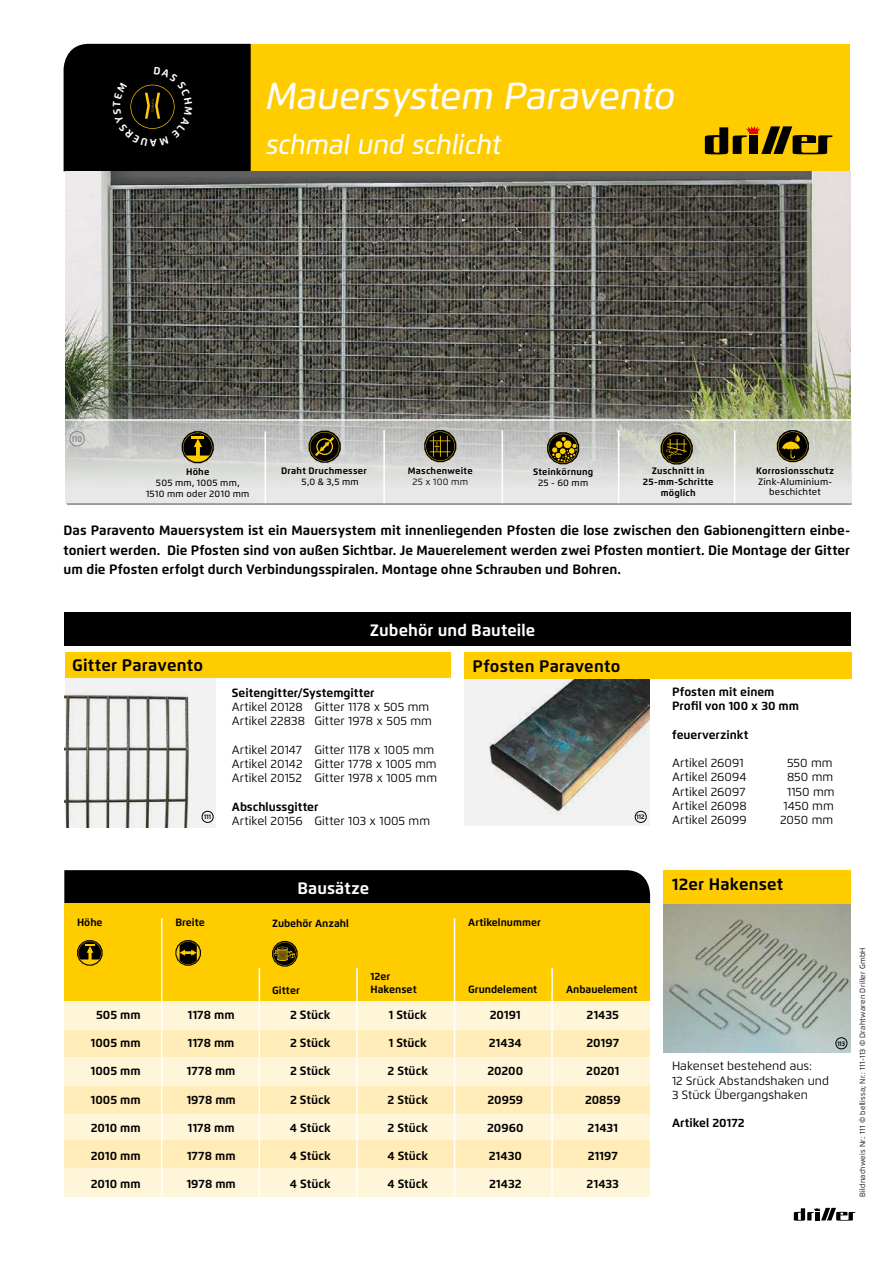
<style>
.page{position:relative;width:893px;height:1263px;background:#fff}
.page>*{position:absolute;margin:0;border:0;box-sizing:border-box;transform-origin:0 0}
.t1{font:italic 500 37.5px "Flexo";letter-spacing:-.005em;color:#fff}
.t2{font:italic 500 27px "Flexo";letter-spacing:-.005em;color:#fff}
.t3{font:700 16.65px "Flexo";letter-spacing:.015em;color:#000}
.t4{font:700 16.5px "Flexo";color:#fff}
.t5{font:700 13.5px/19.5px "Flexo";color:#000;text-align:justify}
.t6{font:700 12px/14.2px "Flexo";color:#000}
.t7{font:12px/14.2px "Flexo";color:#000}
.t8{font:700 10.5px/13.5px "Flexo";color:#000}
.t9{font:700 9.3px/10.8px "Flexo";letter-spacing:.025em;color:#000;text-align:center}
.t10{font:500 9.3px/10.8px "Flexo";letter-spacing:.03em;color:#000;text-align:center}
.t11{font:9.3px "Flexo";letter-spacing:.03em;color:#000}
.t12{font:700 8.55px "Flexo";color:#868786;scale:.9 1}
.t13{font:7.5px "Flexo";letter-spacing:.035em;color:#000}
.t14{font:700 6.6px "Flexo";letter-spacing:.01em;color:#000;scale:.9 1}
</style>
<div class="page">
<svg style="left:794px;top:1208px;width:61px;height:13px"></svg>
<div style="left:251px;top:44px;width:599px;height:127px;background:#fc0"></div>
<svg style="left:705px;top:126px;width:127px;height:28px"></svg>
<img style="left:65px;top:171px;width:785px;height:248px">
<svg style="left:65px;top:421px;width:787px;height:82px;background:#d4d5d2"></svg>
<svg style="left:69px;top:431px;width:16px;height:16px"></svg>
<hr style="left:734px;top:430px;width:1px;height:92px;background:#fff">
<svg style="left:777px;top:430px;width:32px;height:32px"></svg>
<svg style="left:309px;top:431px;width:32px;height:32px"></svg>
<svg style="left:424px;top:430px;width:32px;height:32px"></svg>
<svg style="left:182px;top:431px;width:32px;height:32px"></svg>
<svg style="left:547px;top:432px;width:32px;height:32px"></svg>
<hr style="left:618px;top:430px;width:1px;height:92px;background:#fff">
<hr style="left:502px;top:430px;width:1px;height:92px;background:#fff">
<hr style="left:383px;top:430px;width:2px;height:92px;background:#fff">
<hr style="left:265px;top:431px;width:1px;height:92px;background:#fff">
<hr style="left:67px;top:503px;width:785px;height:2px;background:#868786">
<svg style="left:661px;top:432px;width:32px;height:32px"></svg>
<div style="left:64px;top:1113px;width:586px;height:28px;background:#fff5d8"></div>
<div style="left:64px;top:870px;width:587px;height:34px;background:#000"></div>
<div style="left:64px;top:1140px;width:586px;height:28px;background:#ffecb8"></div>
<div style="left:64px;top:1168px;width:586px;height:29px;background:#fff5d8"></div>
<div style="left:64px;top:903px;width:586px;height:99px;background:#fc0"></div>
<div style="left:64px;top:1029px;width:586px;height:28px;background:#ffecb8"></div>
<div style="left:64px;top:1086px;width:586px;height:28px;background:#ffecb8"></div>
<div style="left:64px;top:1057px;width:586px;height:29px;background:#fff5d8"></div>
<div style="left:64px;top:1001px;width:586px;height:28px;background:#fff5d8"></div>
<svg style="left:77px;top:940px;width:26px;height:26px"></svg>
<svg style="left:272px;top:941px;width:26px;height:25px"></svg>
<hr style="left:161px;top:918px;width:1px;height:281px;background:#fff">
<hr style="left:259px;top:968px;width:1px;height:229px;background:#fff">
<hr style="left:356px;top:968px;width:2px;height:229px;background:#fff">
<hr style="left:454px;top:918px;width:1px;height:279px;background:#fff">
<hr style="left:551px;top:968px;width:2px;height:229px;background:#fff">
<svg style="left:175px;top:940px;width:26px;height:26px"></svg>
<img style="left:663px;top:903px;width:188px;height:149px">
<div style="left:664px;top:870px;width:187px;height:33px;background:#fc0"></div>
<div style="left:65px;top:676px;width:151px;height:151px;background:#f2f2f2"></div>
<img style="left:65px;top:694px;width:144px;height:133px">
<div style="left:65px;top:652px;width:386px;height:26px;background:#fc0"></div>
<div style="left:464px;top:678px;width:185px;height:147px;background:#f2f2f2"></div>
<img style="left:489px;top:679px;width:160px;height:140px">
<div style="left:464px;top:652px;width:387px;height:27px;background:#fc0"></div>
<svg style="left:635px;top:811px;width:12px;height:12px"></svg>
<div style="left:64px;top:612px;width:786px;height:34px;background:#000"></div>
<svg style="left:202px;top:811px;width:12px;height:12px"></svg>
<svg style="left:835px;top:1037px;width:12px;height:12px"></svg>
<div style="left:64px;top:44px;width:187px;height:127px;background:#000"></div>
<h1 class="t1" style="left:265px;top:73px;width:411px">Mauersystem Paravento</h1>
<h2 class="t2" style="left:265px;top:129px;width:237px">schmal und schlicht</h2>
<p class="t12" style="left:72px;top:433px;width:13px">110</p>
<p class="t9" style="left:408px;top:465px;width:66px">Maschenweite</p>
<p class="t11" style="left:412px;top:476px;width:57px">25 x 100 mm</p>
<p class="t9" style="left:756px;top:465px;width:79px">Korrosionsschutz</p>
<p class="t10" style="left:758px;top:476px;width:76px">Zink-Aluminium&shy;beschichtet</p>
<p class="t9" style="left:281px;top:466px;width:87px">Draht Druchmesser</p>
<p class="t10" style="left:302px;top:476px;width:59px">5,0 &amp; 3,5 mm</p>
<p class="t9" style="left:643px;top:466px;width:72px">Zuschnitt in<br>25-mm-Schritte möglich</p>
<p class="t9" style="left:186px;top:466px;width:25px">Höhe</p>
<p class="t10" style="left:146px;top:477px;width:105px">505 mm, 1005 mm,<br>1510 mm oder 2010 mm</p>
<p class="t9" style="left:533px;top:466px;width:62px">Steinkörnung</p>
<p class="t10" style="left:538px;top:477px;width:52px">25 - 60 mm</p>
<p class="t5" style="left:64px;top:521px;width:788px">Das Paravento Mauersystem ist ein Mauersystem mit innenliegenden Pfosten die lose zwischen den Gabionengittern einbe&shy;toniert werden. Die Pfosten sind von außen Sichtbar. Je Mauerelement werden zwei Pfosten montiert. Die Montage der Gitter um die Pfosten erfolgt durch Verbindungsspiralen. Montage ohne Schrauben und Bohren.</p>
<h3 class="t3" style="left:72px;top:655px;width:133px">Gitter Paravento</h3>
<p class="t14" style="left:204px;top:813px;width:9px">111</p>
<h3 class="t4" style="left:370px;top:620px;width:167px">Zubehör und Bauteile</h3>
<p class="t6" style="left:232px;top:686px;width:144px">Seitengitter/Systemgitter</p>
<p class="t7" style="left:232px;top:700px;width:202px">Artikel 20128 Gitter 1178 x 505 mm<br>Artikel 22838 Gitter 1978 x 505 mm</p>
<p class="t7" style="left:232px;top:743px;width:207px">Artikel 20147 Gitter 1178 x 1005 mm<br>Artikel 20142 Gitter 1778 x 1005 mm<br>Artikel 20152 Gitter 1978 x 1005 mm</p>
<p class="t6" style="left:232px;top:799px;width:88px">Abschlussgitter</p>
<p class="t7" style="left:232px;top:814px;width:200px">Artikel 20156 Gitter 103 x 1005 mm</p>
<h3 class="t3" style="left:472px;top:656px;width:149px">Pfosten Paravento</h3>
<p class="t14" style="left:637px;top:813px;width:10px">112</p>
<p class="t6" style="left:672px;top:684px;width:129px">Pfosten mit einem<br>Profil von 100 x 30 mm</p>
<p class="t6" style="left:672px;top:727px;width:78px">feuerverzinkt</p>
<p class="t7" style="left:672px;top:756px;width:73px">Artikel 26091</p>
<p class="t7" style="left:787px;top:756px;width:47px">550 mm</p>
<p class="t7" style="left:672px;top:770px;width:76px">Artikel 26094</p>
<p class="t7" style="left:787px;top:770px;width:48px">850 mm</p>
<p class="t7" style="left:672px;top:784px;width:75px">Artikel 26097</p>
<p class="t7" style="left:787px;top:784px;width:49px">1150 mm</p>
<p class="t7" style="left:672px;top:798px;width:76px">Artikel 26098</p>
<p class="t7" style="left:784px;top:798px;width:52px">1450 mm</p>
<p class="t7" style="left:672px;top:813px;width:76px">Artikel 26099</p>
<p class="t7" style="left:780px;top:813px;width:55px">2050 mm</p>
<h3 class="t4" style="left:298px;top:878px;width:73px">Bausätze</h3>
<p class="t8" style="left:175px;top:915px;width:31px">Breite</p>
<p class="t8" style="left:77px;top:915px;width:27px">Höhe</p>
<p class="t8" style="left:272px;top:916px;width:78px">Zubehör Anzahl</p>
<p class="t8" style="left:272px;top:984px;width:29px">Gitter</p>
<p class="t8" style="left:371px;top:969px;width:48px">12er<br>Hakenset</p>
<p class="t8" style="left:468px;top:915px;width:74px">Artikelnummer</p>
<p class="t8" style="left:468px;top:983px;width:71px">Grundelement</p>
<p class="t8" style="left:566px;top:983px;width:73px">Anbauelement</p>
<p class="t6" style="left:96px;top:1007px;width:46px">505 mm</p>
<p class="t6" style="left:188px;top:1007px;width:48px">1178 mm</p>
<p class="t6" style="left:290px;top:1007px;width:42px">2 Stück</p>
<p class="t6" style="left:389px;top:1007px;width:40px">1 Stück</p>
<p class="t6" style="left:490px;top:1007px;width:32px">20191</p>
<p class="t6" style="left:587px;top:1007px;width:34px">21435</p>
<p class="t6" style="left:91px;top:1036px;width:51px">1005 mm</p>
<p class="t6" style="left:188px;top:1036px;width:48px">1178 mm</p>
<p class="t6" style="left:290px;top:1036px;width:42px">2 Stück</p>
<p class="t6" style="left:389px;top:1036px;width:40px">1 Stück</p>
<p class="t6" style="left:489px;top:1036px;width:35px">21434</p>
<p class="t6" style="left:586px;top:1036px;width:34px">20197</p>
<p class="t6" style="left:91px;top:1064px;width:51px">1005 mm</p>
<p class="t6" style="left:187px;top:1064px;width:50px">1778 mm</p>
<p class="t6" style="left:290px;top:1064px;width:42px">2 Stück</p>
<p class="t6" style="left:388px;top:1064px;width:42px">2 Stück</p>
<p class="t6" style="left:487px;top:1064px;width:37px">20200</p>
<p class="t6" style="left:586px;top:1064px;width:35px">20201</p>
<p class="t6" style="left:91px;top:1092px;width:51px">1005 mm</p>
<p class="t6" style="left:187px;top:1092px;width:51px">1978 mm</p>
<p class="t6" style="left:290px;top:1092px;width:42px">2 Stück</p>
<p class="t6" style="left:388px;top:1092px;width:42px">2 Stück</p>
<p class="t6" style="left:487px;top:1092px;width:37px">20959</p>
<p class="t6" style="left:585px;top:1092px;width:37px">20859</p>
<p class="t6" style="left:91px;top:1120px;width:51px">2010 mm</p>
<p class="t6" style="left:188px;top:1120px;width:48px">1178 mm</p>
<p class="t6" style="left:290px;top:1120px;width:42px">4 Stück</p>
<p class="t6" style="left:388px;top:1120px;width:42px">2 Stück</p>
<p class="t6" style="left:487px;top:1120px;width:38px">20960</p>
<p class="t6" style="left:588px;top:1120px;width:32px">21431</p>
<p class="t6" style="left:91px;top:1148px;width:51px">2010 mm</p>
<p class="t6" style="left:187px;top:1148px;width:50px">1778 mm</p>
<p class="t6" style="left:290px;top:1148px;width:42px">4 Stück</p>
<p class="t6" style="left:387px;top:1148px;width:42px">4 Stück</p>
<p class="t6" style="left:489px;top:1148px;width:35px">21430</p>
<p class="t6" style="left:588px;top:1148px;width:31px">21197</p>
<p class="t6" style="left:91px;top:1177px;width:51px">2010 mm</p>
<p class="t6" style="left:187px;top:1177px;width:51px">1978 mm</p>
<p class="t6" style="left:290px;top:1177px;width:42px">4 Stück</p>
<p class="t6" style="left:387px;top:1177px;width:42px">4 Stück</p>
<p class="t6" style="left:489px;top:1177px;width:34px">21432</p>
<p class="t6" style="left:587px;top:1177px;width:34px">21433</p>
<h3 class="t3" style="left:672px;top:874px;width:113px">12er Hakenset</h3>
<p class="t7" style="left:672px;top:1059px;width:159px">Hakenset bestehend aus:<br>12 Srück Abstandshaken und<br>3 Stück Übergangshaken</p>
<p class="t6" style="left:672px;top:1116px;width:74px">Artikel 20172</p>
<p class="t14" style="left:837px;top:1039px;width:10px">113</p>
<p class="t13" style="left:858px;top:1197px;width:251px;rotate:-90deg">Bildnachweis Nr.: 111 © bellissa; Nr.: 111-113 © Drahtwaren Driller GmbH</p>
</div>
